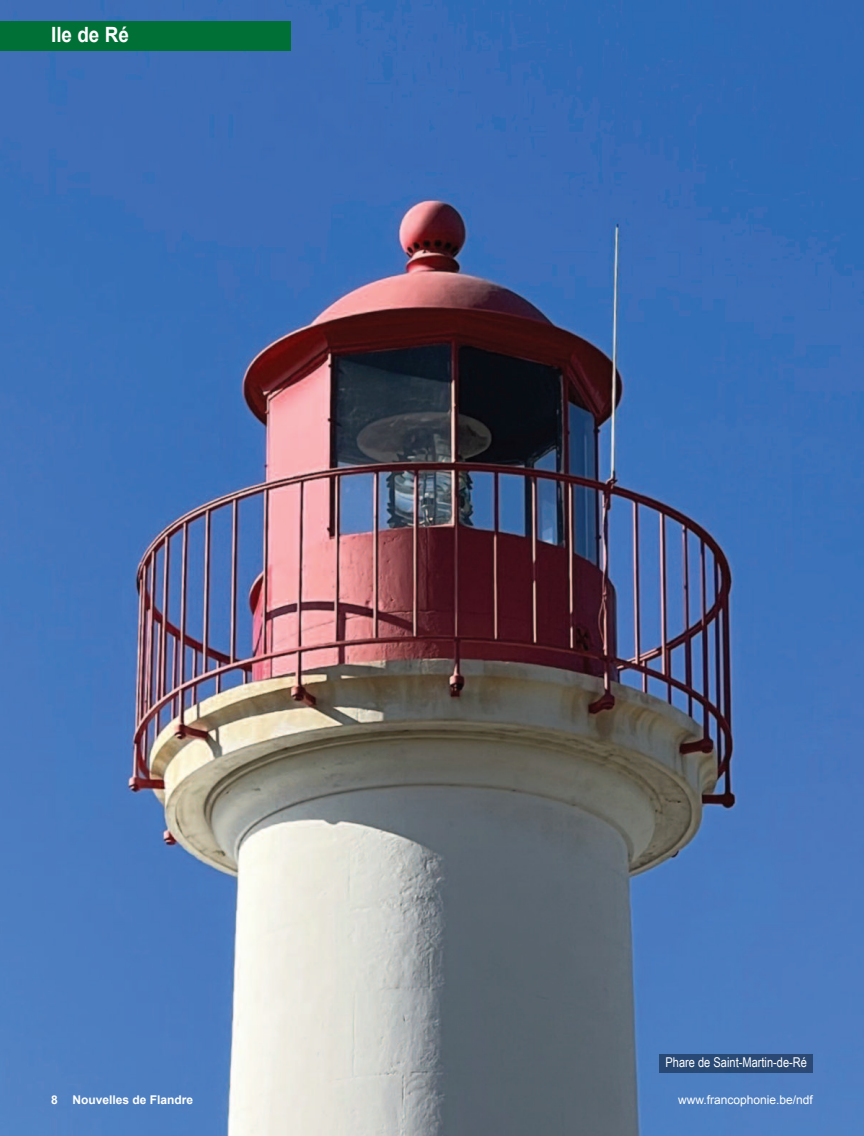
<style>
.page{position:relative;width:864px;height:1136px;background:#fff}
.page>*{position:absolute;margin:0;border:0;box-sizing:border-box;transform-origin:0 0}
.t1{font:700 21px "Arial";color:#fff;scale:.9 1}
.t2{font:13.5px "Arial Narrow";color:#fff}
.t3{font:12px "Arial";color:#fff}
.t4{font:700 12px "Arial";color:#fff}
</style>
<div class="page">
<img style="left:0;top:0;width:863px;height:1135px">
<div style="left:0;top:21px;width:291px;height:30px;background:#007036"></div>
<div style="left:659px;top:1054px;width:153px;height:17px;background:#284974"></div>
<h1 class="t1" style="left:51px;top:23px;width:88px">Ile de Ré</h1>
<p class="t2" style="left:665px;top:1053px;width:143px">Phare de Saint-Martin-de-Ré</p>
<p class="t4" style="left:51px;top:1092px;width:143px">8 Nouvelles de Flandre</p>
<p class="t3" style="left:677px;top:1092px;width:136px">www.francophonie.be/ndf</p>
</div>
